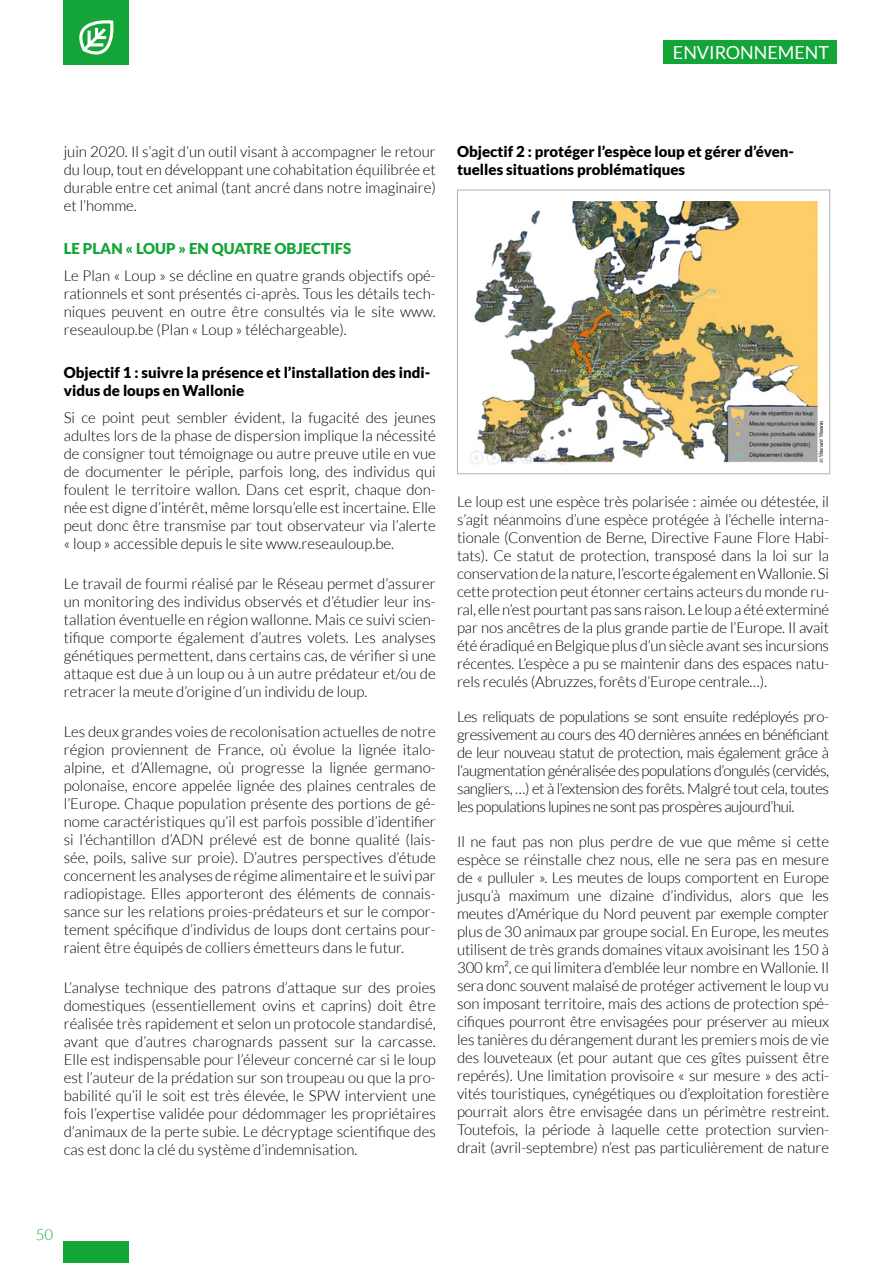
<style>
.page{position:relative;width:893px;height:1263px;background:#fff}
.page>*{position:absolute;margin:0;border:0;box-sizing:border-box;transform-origin:0 0}
.t1{font:18px "Lato";color:#fff}
.t2{font:300 15px/18px "Lato";color:#000;text-align:justify}
.t3{font:900 15px/18px "Lato";color:#000}
.t4{font:900 15px "Lato";color:#13a538}
.t5{font:300 15px "Lato";color:#13a538}
</style>
<div class="page">
<div style="left:64px;top:1241px;width:65px;height:22px;background:#13a538"></div>
<div style="left:457px;top:190px;width:373px;height:284px;background:#fff;border:1px solid #b3b2b2"></div>
<img style="left:470px;top:201px;width:353px;height:263px">
<div style="left:64px;top:0;width:65px;height:64px;background:#13a538"></div>
<div style="left:664px;top:41px;width:173px;height:23px;background:#13a538"></div>
<svg style="left:79px;top:20px;width:35px;height:35px"></svg>
<p class="t1" style="left:673px;top:43px;width:158px">ENVIRONNEMENT</p>
<p class="t2" style="left:64px;top:142px;width:374px">juin 2020. Il s’agit d’un outil visant à accompagner le retour du loup, tout en développant une cohabitation équilibrée et durable entre cet animal (tant ancré dans notre imaginaire) et l’homme.</p>
<p class="t4" style="left:64px;top:240px;width:289px">LE PLAN « LOUP » EN QUATRE OBJECTIFS</p>
<p class="t2" style="left:64px;top:266px;width:374px">Le Plan « Loup » se décline en quatre grands objectifs opé&shy;rationnels et sont présentés ci-après. Tous les détails tech&shy;niques peuvent en outre être consultés via le site www. reseauloup.be (Plan « Loup » téléchargeable).</p>
<p class="t3" style="left:64px;top:363px;width:368px">Objectif 1 : suivre la présence et l’installation des indi&shy;vidus de loups en Wallonie</p>
<p class="t2" style="left:64px;top:408px;width:374px">Si ce point peut sembler évident, la fugacité des jeunes adultes lors de la phase de dispersion implique la nécessité de consigner tout témoignage ou autre preuve utile en vue de documenter le périple, parfois long, des individus qui foulent le territoire wallon. Dans cet esprit, chaque don&shy;née est digne d’intérêt, même lorsqu’elle est incertaine. Elle peut donc être transmise par tout observateur via l’alerte « loup » accessible depuis le site www.reseauloup.be.</p>
<p class="t2" style="left:64px;top:574px;width:374px">Le travail de fourmi réalisé par le Réseau permet d’assurer un monitoring des individus observés et d’étudier leur ins&shy;tallation éventuelle en région wallonne. Mais ce suivi scien&shy;tifique comporte également d’autres volets. Les analyses génétiques permettent, dans certains cas, de vérifier si une attaque est due à un loup ou à un autre prédateur et/ou de retracer la meute d’origine d’un individu de loup.</p>
<p class="t2" style="left:64px;top:722px;width:374px">Les deux grandes voies de recolonisation actuelles de notre région proviennent de France, où évolue la lignée italo&shy;alpine, et d’Allemagne, où progresse la lignée germano&shy;polonaise, encore appelée lignée des plaines centrales de l’Europe. Chaque population présente des portions de gé&shy;nome caractéristiques qu’il est parfois possible d’identifier si l’échantillon d’ADN prélevé est de bonne qualité (lais&shy;sée, poils, salive sur proie). D’autres perspectives d’étude concernent les analyses de régime alimentaire et le suivi par radiopistage. Elles apporteront des éléments de connais&shy;sance sur les relations proies-prédateurs et sur le compor&shy;tement spécifique d’individus de loups dont certains pour&shy;raient être équipés de colliers émetteurs dans le futur.</p>
<p class="t2" style="left:64px;top:978px;width:374px">L’analyse technique des patrons d’attaque sur des proies domestiques (essentiellement ovins et caprins) doit être réalisée très rapidement et selon un protocole standardisé, avant que d’autres charognards passent sur la carcasse.<br>Elle est indispensable pour l’éleveur concerné car si le loup est l’auteur de la prédation sur son troupeau ou que la pro&shy;babilité qu’il le soit est très élevée, le SPW intervient une fois l’expertise validée pour dédommager les propriétaires d’animaux de la perte subie. Le décryptage scientifique des cas est donc la clé du système d’indemnisation.</p>
<p class="t3" style="left:457px;top:142px;width:338px">Objectif 2 : protéger l’espèce loup et gérer d’éven&shy;tuelles situations problématiques</p>
<p class="t2" style="left:457px;top:493px;width:373px">Le loup est une espèce très polarisée : aimée ou détestée, il s’agit néanmoins d’une espèce protégée à l’échelle interna&shy;tionale (Convention de Berne, Directive Faune Flore Habi&shy;tats). Ce statut de protection, transposé dans la loi sur la conservation de la nature, l’escorte également en Wallonie. Si cette protection peut étonner certains acteurs du monde ru&shy;ral, elle n’est pourtant pas sans raison. Le loup a été exterminé par nos ancêtres de la plus grande partie de l’Europe. Il avait été éradiqué en Belgique plus d’un siècle avant ses incursions récentes. L’espèce a pu se maintenir dans des espaces natu&shy;rels reculés (Abruzzes, forêts d’Europe centrale…).</p>
<p class="t2" style="left:457px;top:708px;width:373px">Les reliquats de populations se sont ensuite redéployés pro&shy;gressivement au cours des 40 dernières années en bénéficiant de leur nouveau statut de protection, mais également grâce à l’augmentation généralisée des populations d’ongulés (cervidés, sangliers, …) et à l’extension des forêts. Malgré tout cela, toutes les populations lupines ne sont pas prospères aujourd’hui.</p>
<p class="t2" style="left:457px;top:833px;width:374px">Il ne faut pas non plus perdre de vue que même si cette espèce se réinstalle chez nous, elle ne sera pas en mesure de « pulluler ». Les meutes de loups comportent en Europe jusqu’à maximum une dizaine d’individus, alors que les meutes d’Amérique du Nord peuvent par exemple compter plus de 30 animaux par groupe social. En Europe, les meutes utilisent de très grands domaines vitaux avoisinant les 150 à 300 km², ce qui limitera d’emblée leur nombre en Wallonie. Il sera donc souvent malaisé de protéger activement le loup vu son imposant territoire, mais des actions de protection spé&shy;cifiques pourront être envisagées pour préserver au mieux les tanières du dérangement durant les premiers mois de vie des louveteaux (et pour autant que ces gîtes puissent être repérés). Une limitation provisoire « sur mesure » des acti&shy;vités touristiques, cynégétiques ou d’exploitation forestière pourrait alors être envisagée dans un périmètre restreint.<br>Toutefois, la période à laquelle cette protection survien&shy;drait (avril-septembre) n’est pas particulièrement de nature</p>
<p class="t5" style="left:36px;top:1227px;width:19px">50</p>
</div>
